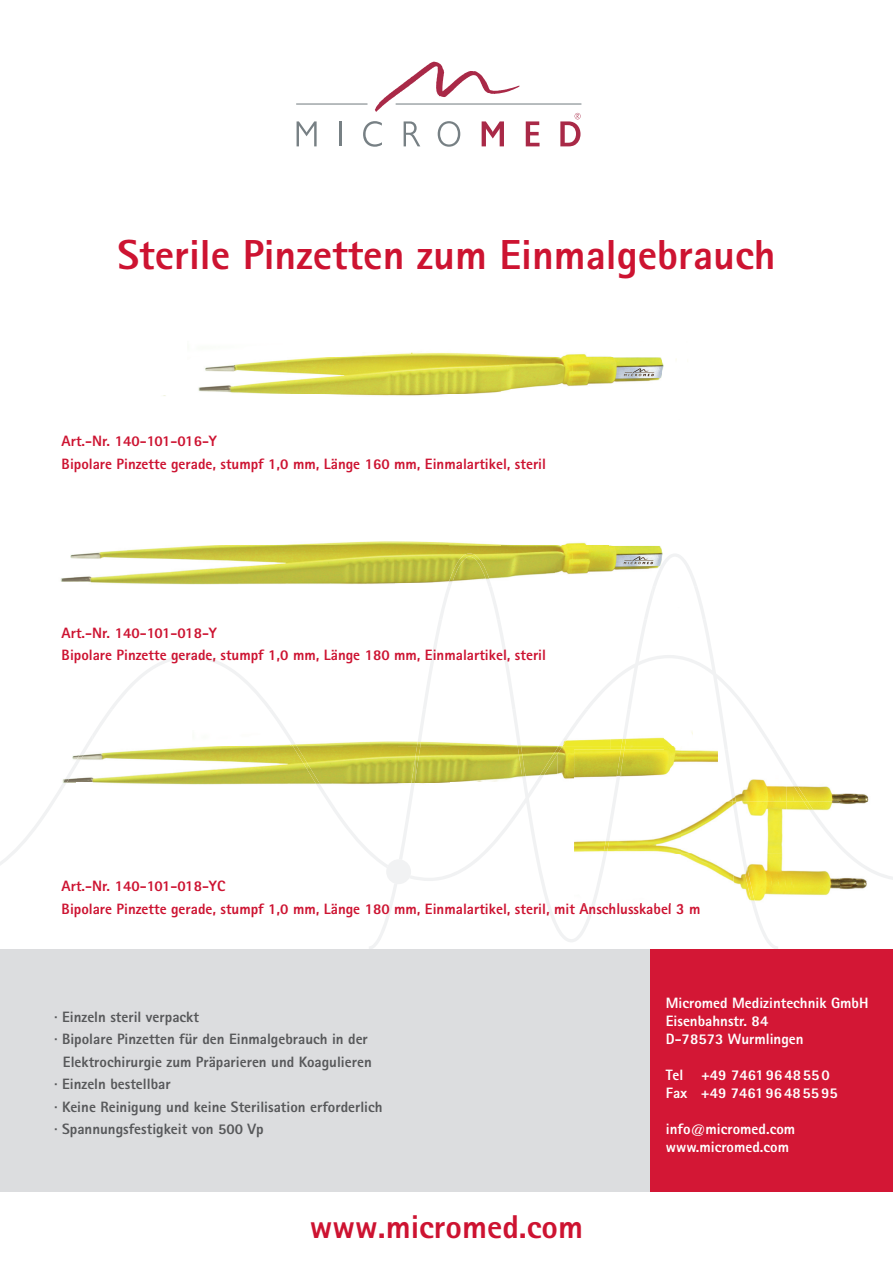
<style>
.page{position:relative;width:893px;height:1263px;background:#fff}
.page>*{position:absolute;margin:0;border:0;box-sizing:border-box;transform-origin:0 0}
.t1{font:800 42px "Rotis Sans Serif Std";color:#cd1331}
.t2{font:800 33px "Rotis Sans Serif Std";color:#cd1331}
.t3{font:800 15px/22.5px "Rotis Sans Serif Std";color:#cd1331}
.t4{font:800 15px "Rotis Sans Serif Std";color:#57585a}
.t5{font:800 15px/18px "Rotis Sans Serif Std";color:#fff}
</style>
<div class="page">
<svg style="left:0;top:620px;width:778px;height:330px"></svg>
<svg style="left:386px;top:859px;width:25px;height:25px"></svg>
<div style="left:0;top:950px;width:893px;height:242px;background:#dcdddf"></div>
<img style="left:60px;top:541px;width:603px;height:44px">
<img style="left:447px;top:553px;width:45px;height:33px">
<img style="left:653px;top:553px;width:44px;height:33px">
<img style="left:24px;top:709px;width:693px;height:37px">
<img style="left:24px;top:746px;width:587px;height:37px">
<img style="left:611px;top:746px;width:106px;height:4px">
<img style="left:24px;top:783px;width:550px;height:37px">
<svg style="left:85px;top:734px;width:8px;height:12px"></svg>
<img style="left:93px;top:709px;width:20px;height:31px">
<img style="left:268px;top:709px;width:29px;height:37px">
<img style="left:417px;top:709px;width:9px;height:37px">
<img style="left:512px;top:709px;width:9px;height:37px">
<img style="left:559px;top:719px;width:18px;height:27px">
<img style="left:577px;top:709px;width:54px;height:37px">
<img style="left:63px;top:746px;width:26px;height:37px">
<img style="left:293px;top:746px;width:15px;height:24px">
<img style="left:308px;top:764px;width:11px;height:19px">
<img style="left:411px;top:756px;width:4px;height:27px">
<img style="left:415px;top:746px;width:5px;height:32px">
<img style="left:518px;top:746px;width:45px;height:37px">
<svg style="left:621px;top:746px;width:4px;height:4px"></svg>
<img style="left:39px;top:783px;width:28px;height:37px">
<img style="left:315px;top:783px;width:29px;height:37px">
<img style="left:406px;top:783px;width:9px;height:37px">
<img style="left:510px;top:783px;width:29px;height:37px">
<svg style="left:375px;top:62px;width:145px;height:50px"></svg>
<hr style="left:296px;top:104px;width:71px;height:1px;background:#778084">
<hr style="left:396px;top:104px;width:185px;height:1px;background:#778084">
<svg style="left:297px;top:121px;width:20px;height:25px"></svg>
<hr style="left:339px;top:121px;width:2px;height:25px;background:#778084">
<svg style="left:363px;top:121px;width:19px;height:26px"></svg>
<svg style="left:404px;top:121px;width:16px;height:25px"></svg>
<svg style="left:438px;top:121px;width:22px;height:26px"></svg>
<svg style="left:482px;top:121px;width:22px;height:25px"></svg>
<svg style="left:526px;top:121px;width:14px;height:25px"></svg>
<svg style="left:560px;top:113px;width:21px;height:33px"></svg>
<img style="left:680px;top:801px;width:188px;height:104px">
<img style="left:574px;top:820px;width:106px;height:83px">
<img style="left:717px;top:750px;width:152px;height:51px">
<img style="left:844px;top:853px;width:49px;height:27px">
<img style="left:742px;top:853px;width:14px;height:52px">
<img style="left:592px;top:853px;width:15px;height:50px">
<svg style="left:843px;top:847px;width:6px;height:6px"></svg>
<img style="left:803px;top:801px;width:40px;height:51px">
<svg style="left:741px;top:842px;width:3px;height:19px"></svg>
<img style="left:732px;top:801px;width:10px;height:52px">
<img style="left:603px;top:820px;width:10px;height:33px">
<img style="left:793px;top:778px;width:14px;height:23px">
<img style="left:771px;top:750px;width:22px;height:34px">
<img style="left:725px;top:750px;width:11px;height:51px">
<img style="left:574px;top:750px;width:143px;height:70px">
<img style="left:610px;top:750px;width:14px;height:70px">
<img style="left:595px;top:903px;width:104px;height:2px">
<svg style="left:386px;top:903px;width:209px;height:14px"></svg>
<div style="left:651px;top:950px;width:242px;height:242px;background:#d31735"></div>
<img style="left:163px;top:352px;width:514px;height:44px">
<h1 class="t1" style="left:117px;top:228px;width:659px">Sterile Pinzetten zum Einmalgebrauch</h1>
<p class="t3" style="left:62px;top:430px;width:486px">Art.-Nr. 140-101-016-Y<br>Bipolare Pinzette gerade, stumpf 1,0 mm, Länge 160 mm, Einmalartikel, steril</p>
<p class="t3" style="left:62px;top:621px;width:486px">Art.-Nr. 140-101-018-Y<br>Bipolare Pinzette gerade, stumpf 1,0 mm, Länge 180 mm, Einmalartikel, steril</p>
<p class="t3" style="left:62px;top:874px;width:640px">Art.-Nr. 140-101-018-YC<br>Bipolare Pinzette gerade, stumpf 1,0 mm, Länge 180 mm, Einmalartikel, steril, mit Anschlusskabel 3 m</p>
<p class="t4" style="left:54px;top:1007px;width:146px">· Einzeln steril verpackt</p>
<p class="t4" style="left:54px;top:1030px;width:315px">· Bipolare Pinzetten für den Einmalgebrauch in der</p>
<p class="t4" style="left:63px;top:1052px;width:310px">Elektrochirurgie zum Präparieren und Koagulieren</p>
<p class="t4" style="left:54px;top:1075px;width:118px">· Einzeln bestellbar</p>
<p class="t4" style="left:54px;top:1097px;width:330px">· Keine Reinigung und keine Sterilisation erforderlich</p>
<p class="t4" style="left:54px;top:1120px;width:211px">· Spannungsfestigkeit von 500 Vp</p>
<h2 class="t2" style="left:310px;top:1205px;width:275px">www.micromed.com</h2>
<p class="t5" style="left:666px;top:994px;width:204px">Micromed Medizintechnik GmbH<br>Eisenbahnstr. 84<br>D-78573 Wurmlingen</p>
<p class="t5" style="left:666px;top:1066px;width:174px">Tel +49 7461 96 48 55 0<br>Fax +49 7461 96 48 55 95</p>
<p class="t5" style="left:666px;top:1120px;width:131px">info@micromed.com www.micromed.com</p>
</div>
